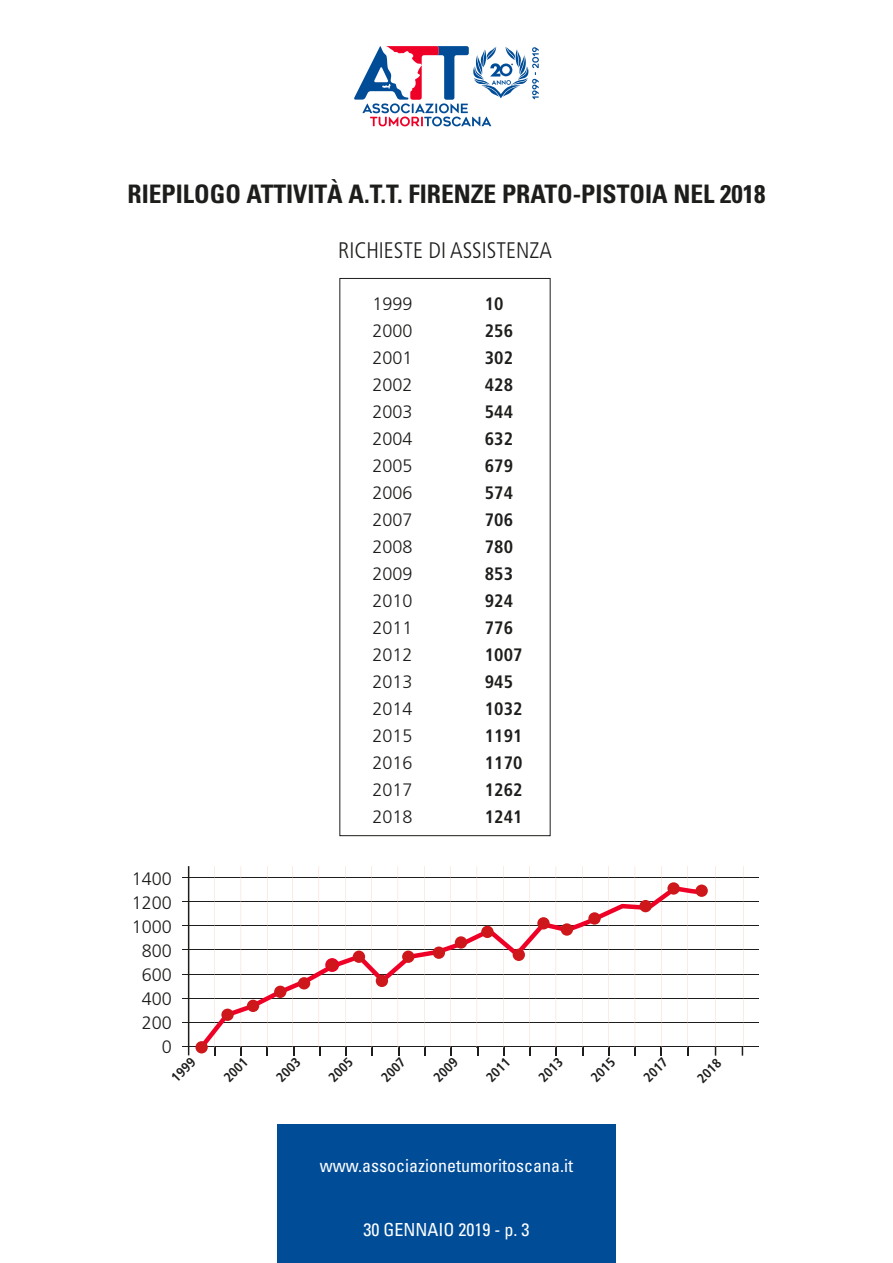
<style>
.page{position:relative;width:893px;height:1263px;background:#fff}
.page>*{position:absolute;margin:0;border:0;box-sizing:border-box;transform-origin:0 0}
.t1{font:700 condensed 25.5px "Univers";color:#1d1d1b}
.t2{font:300 condensed 22.5px "Frutiger";color:#1d1d1b}
.t3{font:300 18px/27px "Frutiger";color:#1d1d1b;text-align:justify}
.t4{font:700 condensed 18px/27px "Frutiger";color:#1d1d1b}
.t5{font:condensed 18px "Univers";color:#fff}
.t6{font:700 condensed 13.5px "Frutiger";color:#1d1d1b}
</style>
<div class="page">
<hr style="left:183px;top:877px;width:576px;height:1px;background:#1d1d1b">
<hr style="left:183px;top:901px;width:576px;height:1px;background:#1d1d1b">
<hr style="left:183px;top:925px;width:576px;height:1px;background:#1d1d1b">
<hr style="left:183px;top:950px;width:576px;height:1px;background:#1d1d1b">
<hr style="left:183px;top:974px;width:576px;height:1px;background:#1d1d1b">
<hr style="left:183px;top:998px;width:576px;height:1px;background:#1d1d1b">
<hr style="left:183px;top:1022px;width:576px;height:1px;background:#1d1d1b">
<hr style="left:183px;top:1047px;width:576px;height:1px;background:#1d1d1b">
<hr style="left:188px;top:866px;width:1px;height:189px;background:#1d1d1b">
<svg style="left:214px;top:866px;width:2px;height:189px"></svg>
<svg style="left:240px;top:866px;width:2px;height:189px"></svg>
<svg style="left:267px;top:866px;width:1px;height:189px"></svg>
<svg style="left:292px;top:866px;width:2px;height:189px"></svg>
<svg style="left:345px;top:866px;width:2px;height:189px"></svg>
<svg style="left:371px;top:866px;width:2px;height:189px"></svg>
<svg style="left:424px;top:866px;width:2px;height:189px"></svg>
<svg style="left:450px;top:866px;width:2px;height:189px"></svg>
<svg style="left:503px;top:866px;width:2px;height:189px"></svg>
<svg style="left:529px;top:866px;width:2px;height:189px"></svg>
<svg style="left:582px;top:866px;width:1px;height:189px"></svg>
<svg style="left:608px;top:866px;width:2px;height:189px"></svg>
<svg style="left:634px;top:866px;width:2px;height:189px"></svg>
<svg style="left:661px;top:866px;width:1px;height:189px"></svg>
<svg style="left:687px;top:866px;width:1px;height:189px"></svg>
<svg style="left:195px;top:886px;width:510px;height:168px"></svg>
<div style="left:195px;top:1041px;width:13px;height:12px;background:#cd171a;border-radius:50%"></div>
<div style="left:221px;top:1008px;width:13px;height:13px;background:#cd171a;border-radius:50%"></div>
<div style="left:247px;top:1000px;width:12px;height:12px;background:#cd171a;border-radius:50%"></div>
<div style="left:274px;top:986px;width:12px;height:12px;background:#cd171a;border-radius:50%"></div>
<div style="left:298px;top:977px;width:12px;height:12px;background:#cd171a;border-radius:50%"></div>
<div style="left:325px;top:958px;width:14px;height:14px;background:#cd171a;border:2px solid #ef0027;border-radius:50%"></div>
<div style="left:353px;top:950px;width:12px;height:13px;background:#cd171a;border-radius:50%"></div>
<div style="left:376px;top:975px;width:12px;height:12px;background:#cd171a;border-radius:50%"></div>
<div style="left:402px;top:950px;width:12px;height:13px;background:#cd171a;border-radius:50%"></div>
<div style="left:433px;top:946px;width:12px;height:13px;background:#cd171a;border-radius:50%"></div>
<div style="left:455px;top:936px;width:12px;height:13px;background:#cd171a;border-radius:50%"></div>
<div style="left:481px;top:926px;width:13px;height:12px;background:#cd171a;border-radius:50%"></div>
<div style="left:513px;top:949px;width:12px;height:12px;background:#cd171a;border-radius:50%"></div>
<div style="left:537px;top:917px;width:13px;height:12px;background:#cd171a;border-radius:50%"></div>
<div style="left:561px;top:923px;width:12px;height:13px;background:#cd171a;border-radius:50%"></div>
<div style="left:588px;top:912px;width:13px;height:13px;background:#cd171a;border-radius:50%"></div>
<div style="left:639px;top:900px;width:13px;height:12px;background:#cd171a;border-radius:50%"></div>
<div style="left:667px;top:882px;width:13px;height:13px;background:#cd171a;border-radius:50%"></div>
<div style="left:695px;top:884px;width:13px;height:13px;background:#cd171a;border-radius:50%"></div>
<svg style="left:715px;top:866px;width:1px;height:190px"></svg>
<svg style="left:742px;top:866px;width:2px;height:190px"></svg>
<svg style="left:354px;top:46px;width:185px;height:80px"></svg>
<div style="left:277px;top:1125px;width:338px;height:138px;background:#004c97"></div>
<h1 class="t1" style="left:128px;top:179px;width:639px">RIEPILOGO ATTIVITÀ A.T.T. FIRENZE PRATO-PISTOIA NEL 2018</h1>
<p class="t3" style="left:132px;top:867px;width:42px;line-height:24px;text-align:right">1400<br>1200<br>1000<br>800<br>600<br>400<br>200<br>0</p>
<p class="t2" style="left:338px;top:237px;width:215px">RICHIESTE DI ASSISTENZA</p>
<p class="t3" style="left:373px;top:290px;width:42px">1999<br>2000<br>2001<br>2002<br>2003<br>2004<br>2005<br>2006<br>2007<br>2008<br>2009<br>2010<br>2011<br>2012<br>2013<br>2014<br>2015<br>2016<br>2017<br>2018</p>
<p class="t4" style="left:485px;top:290px;width:39px">10<br>256<br>302<br>428<br>544<br>632<br>679<br>574<br>706<br>780<br>853<br>924<br>776<br>1007<br>945<br>1032<br>1191<br>1170<br>1262<br>1241</p>
<p class="t6" style="left:168px;top:1074px;width:30px;rotate:-45deg">1999</p>
<p class="t6" style="left:220px;top:1074px;width:30px;rotate:-45deg">2001</p>
<p class="t6" style="left:273px;top:1074px;width:30px;rotate:-45deg">2003</p>
<p class="t6" style="left:325px;top:1074px;width:30px;rotate:-45deg">2005</p>
<p class="t6" style="left:378px;top:1074px;width:30px;rotate:-45deg">2007</p>
<p class="t6" style="left:430px;top:1074px;width:30px;rotate:-45deg">2009</p>
<p class="t6" style="left:483px;top:1074px;width:30px;rotate:-45deg">2011</p>
<p class="t6" style="left:535px;top:1074px;width:30px;rotate:-45deg">2013</p>
<p class="t6" style="left:588px;top:1074px;width:30px;rotate:-45deg">2015</p>
<p class="t6" style="left:640px;top:1074px;width:30px;rotate:-45deg">2017</p>
<p class="t6" style="left:694px;top:1075px;width:30px;rotate:-45deg">2018</p>
<p class="t5" style="left:320px;top:1154px;width:255px">www.associazionetumoritoscana.it</p>
<p class="t5" style="left:364px;top:1218px;width:167px">30 GENNAIO 2019 - p. 3</p>
</div>
